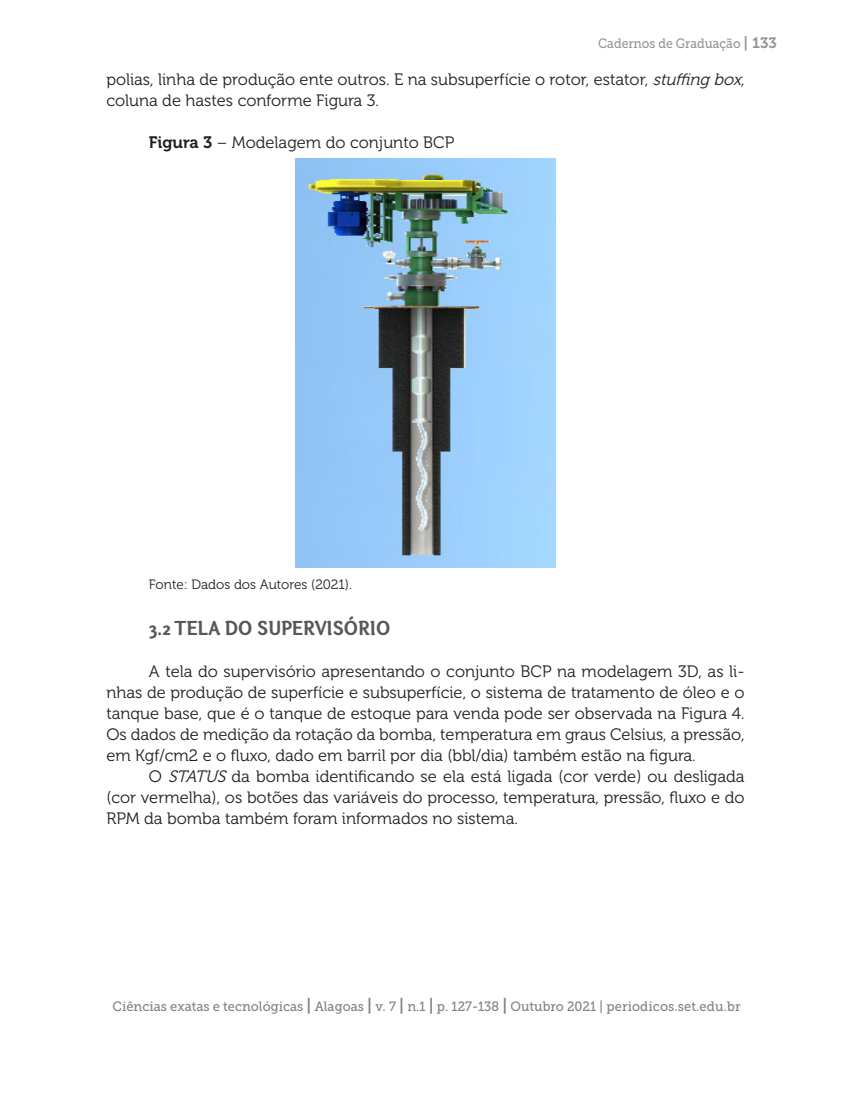
<style>
.page{position:relative;width:851px;height:1106px;background:#fff}
.page>*{position:absolute;margin:0;border:0;box-sizing:border-box;transform-origin:0 0}
.Título_2{font:21px "Otari Bold Limited";color:#57585a}
.Texto{font:16.5px/21px "Museo 300";color:#231f20;text-align:justify}
.t1{font:13.5px "Museo Slab 500";color:#808285;scale:.95 1}
.Texto-2{font:13.5px "Museo 300";color:#231f20}
.t2{font:13.5px "Museo Slab 500";color:#939598;scale:.9 1}
.s1{font-family:"Museo 700";font-size:15px}
.s2{font-style:italic}
.s3{font-family:"Museo 700"}
.s4{font-family:"Museo 700";font-size:16.5px}
</style>
<div class="page">
<img style="left:295px;top:158px;width:260px;height:410px">
<p class="t2" style="left:598px;top:36px;width:200px">Cadernos de Graduação <span class="s1">| 133</span></p>
<p class="Texto" style="left:106px;top:69px;width:644px">polias, linha de produção ente outros. E na subsuperfície o rotor, estator, <span class="s2">stuffing box, </span>coluna de hastes conforme Figura 3.</p>
<p class="Texto" style="left:149px;top:132px;width:307px"><span class="s3">Figura 3</span> – Modelagem do conjunto BCP</p>
<p class="Texto-2" style="left:149px;top:577px;width:204px">Fonte: Dados dos Autores (2021).</p>
<p class="Título_2" style="left:149px;top:615px;width:243px">3.2 TELA DO SUPERVISÓRIO</p>
<p class="Texto" style="left:106px;top:661px;width:639px;text-indent:43px">A tela do supervisório apresentando o conjunto BCP na modelagem 3D, as li&shy;nhas de produção de superfície e subsuperfície, o sistema de tratamento de óleo e o tanque base, que é o tanque de estoque para venda pode ser observada na Figura 4.<br>Os dados de medição da rotação da bomba, temperatura em graus Celsius, a pressão, em Kgf/cm2 e o fluxo, dado em barril por dia (bbl/dia) também estão na figura.</p>
<p class="Texto" style="left:106px;top:766px;width:639px;text-indent:43px">O <span class="s2">STATUS</span> da bomba identificando se ela está ligada (cor verde) ou desligada (cor vermelha), os botões das variáveis do processo, temperatura, pressão, fluxo e do RPM da bomba também foram informados no sistema.</p>
<p class="t1" style="left:113px;top:999px;width:662px">Ciências exatas e tecnológicas <span class="s4">|</span> Alagoas <span class="s4">|</span> v. 7 <span class="s4">|</span> n.1 <span class="s4">|</span> p. 127-138 <span class="s4">|</span> Outubro 2021 | periodicos.set.edu.br</p>
</div>
